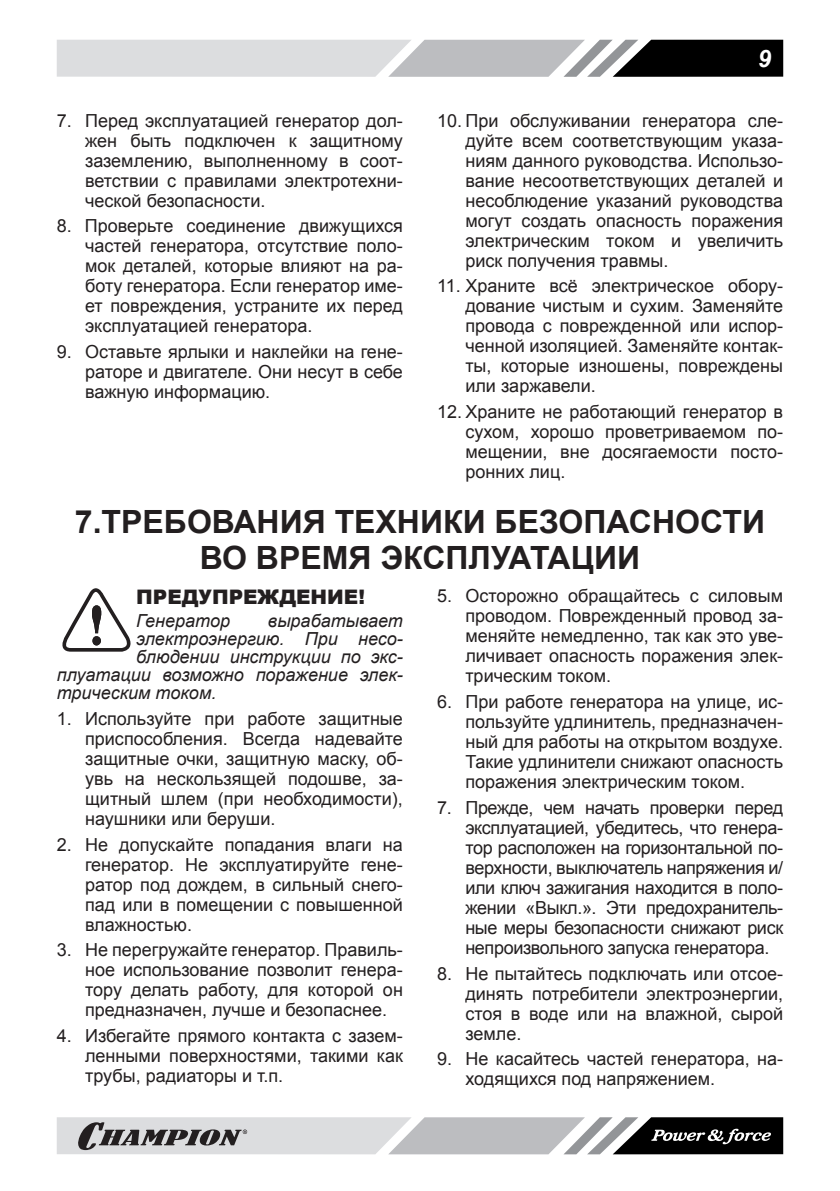
<style>
.page{position:relative;width:840px;height:1191px;background:#fff}
.page>*{position:absolute;margin:0;border:0;box-sizing:border-box;transform-origin:0 0}
.Заголовок_1{font:700 32px/36px "Arial";color:#231f20;text-align:center}
.t1{font:italic 700 24px "Arial";color:#fff}
.ВНИМАНИЕ{font:900 20px "Arial";color:#231f20}
.Текст_список{font:18px/20px "Arial";color:#231f20;text-align:justify}
.ВНИМАНИЕ_ТЕКСТ{font:italic 18px "Arial";color:#231f20}
</style>
<div class="page">
<svg style="left:57px;top:40px;width:725px;height:37px;background:#a7a8aa"></svg>
<svg style="left:57px;top:1117px;width:725px;height:37px;background:#a1a2a3"></svg>
<svg style="left:62px;top:588px;width:69px;height:63px"></svg>
<h2 class="t1" style="left:757px;top:42px;width:15px">9</h2>
<p class="Текст_список" style="left:465px;top:110px;width:319px;text-indent:-28px">10. При обслуживании генератора сле&shy;дуйте всем соответствующим указа&shy;ниям данного руководства. Использо&shy;вание несоответствующих деталей и несоблюдение указаний руководства могут создать опасность поражения электрическим током и увеличить риск получения травмы.</p>
<p class="Текст_список" style="left:465px;top:276px;width:319px;text-indent:-28px">11. Храните всё электрическое обору&shy;дование чистым и сухим. Заменяйте провода с поврежденной или испор&shy;ченной изоляцией. Заменяйте контак&shy;ты, которые изношены, повреждены или заржавели.</p>
<p class="Текст_список" style="left:465px;top:402px;width:319px;text-indent:-28px">12. Храните не работающий генератор в сухом, хорошо проветриваемом по&shy;мещении, вне досягаемости посто&shy;ронних лиц.</p>
<p class="Заголовок_1" style="left:75px;top:505px;width:691px">7.ТРЕБОВАНИЯ ТЕХНИКИ БЕЗОПАСНОСТИ<br>ВО ВРЕМЯ ЭКСПЛУАТАЦИИ</p>
<p class="ВНИМАНИЕ" style="left:136px;top:582px;width:230px">ПРЕДУПРЕЖДЕНИЕ!</p>
<p class="ВНИМАНИЕ_ТЕКСТ" style="left:136px;top:609px;width:95px">Генератор</p>
<p class="ВНИМАНИЕ_ТЕКСТ" style="left:268px;top:609px;width:136px">вырабатывает</p>
<p class="ВНИМАНИЕ_ТЕКСТ" style="left:136px;top:627px;width:268px">электроэнергию. При несо-</p>
<p class="ВНИМАНИЕ_ТЕКСТ" style="left:136px;top:645px;width:268px">блюдении инструкции по экс-</p>
<p class="ВНИМАНИЕ_ТЕКСТ" style="left:57px;top:663px;width:347px">плуатации возможно поражение элек-</p>
<p class="ВНИМАНИЕ_ТЕКСТ" style="left:57px;top:681px;width:161px">трическим током.</p>
<p class="Текст_список" style="left:85px;top:709px;width:319px;text-indent:-28px">1. Используйте при работе защитные приспособления. Всегда надевайте защитные очки, защитную маску, об&shy;увь на нескользящей подошве, за&shy;щитный шлем (при необходимости), наушники или беруши.</p>
<p class="Текст_список" style="left:85px;top:834px;width:319px;text-indent:-28px">2. Не допускайте попадания влаги на генератор. Не эксплуатируйте гене&shy;ратор под дождем, в сильный снего&shy;пад или в помещении с повышенной влажностью.</p>
<p class="Текст_список" style="left:85px;top:940px;width:319px;text-indent:-28px">3. Не перегружайте генератор. Правиль&shy;ное использование позволит генера&shy;тору делать работу, для которой он предназначен, лучше и безопаснее.</p>
<p class="Текст_список" style="left:85px;top:1026px;width:319px;text-indent:-28px">4. Избегайте прямого контакта с зазем&shy;ленными поверхностями, такими как трубы, радиаторы и т.п.</p>
<p class="Текст_список" style="left:85px;top:110px;width:319px;text-indent:-28px">7. Перед эксплуатацией генератор дол&shy;жен быть подключен к защитному заземлению, выполненному в соот&shy;ветствии с правилами электротехни&shy;ческой безопасности.</p>
<p class="Текст_список" style="left:85px;top:216px;width:319px;text-indent:-28px">8. Проверьте соединение движущихся частей генератора, отсутствие поло&shy;мок деталей, которые влияют на ра&shy;боту генератора. Если генератор име&shy;ет повреждения, устраните их перед эксплуатацией генератора.</p>
<p class="Текст_список" style="left:85px;top:342px;width:319px;text-indent:-28px">9. Оставьте ярлыки и наклейки на гене&shy;раторе и двигателе. Они несут в себе важную информацию.</p>
<p class="Текст_список" style="left:465px;top:586px;width:319px;text-indent:-28px">5. Осторожно обращайтесь с силовым проводом. Поврежденный провод за&shy;меняйте немедленно, так как это уве&shy;личивает опасность поражения элек&shy;трическим током.</p>
<p class="Текст_список" style="left:465px;top:692px;width:319px;text-indent:-28px">6. При работе генератора на улице, ис&shy;пользуйте удлинитель, предназначен&shy;ный для работы на открытом воздухе.<br>Такие удлинители снижают опасность поражения электрическим током.</p>
<p class="Текст_список" style="left:465px;top:797px;width:319px;text-indent:-28px">7. Прежде, чем начать проверки перед эксплуатацией, убедитесь, что генера&shy;тор расположен на горизонтальной по&shy;верхности, выключатель напряжения и/ или ключ зажигания находится в поло&shy;жении «Выкл.». Эти предохранитель&shy;ные меры безопасности снижают риск непроизвольного запуска генератора.</p>
<p class="Текст_список" style="left:465px;top:963px;width:319px;text-indent:-28px">8. Не пытайтесь подключать или отсое&shy;динять потребители электроэнергии, стоя в воде или на влажной, сырой земле.</p>
<p class="Текст_список" style="left:465px;top:1049px;width:319px;text-indent:-28px">9. Не касайтесь частей генератора, на&shy;ходящихся под напряжением.</p>
</div>
